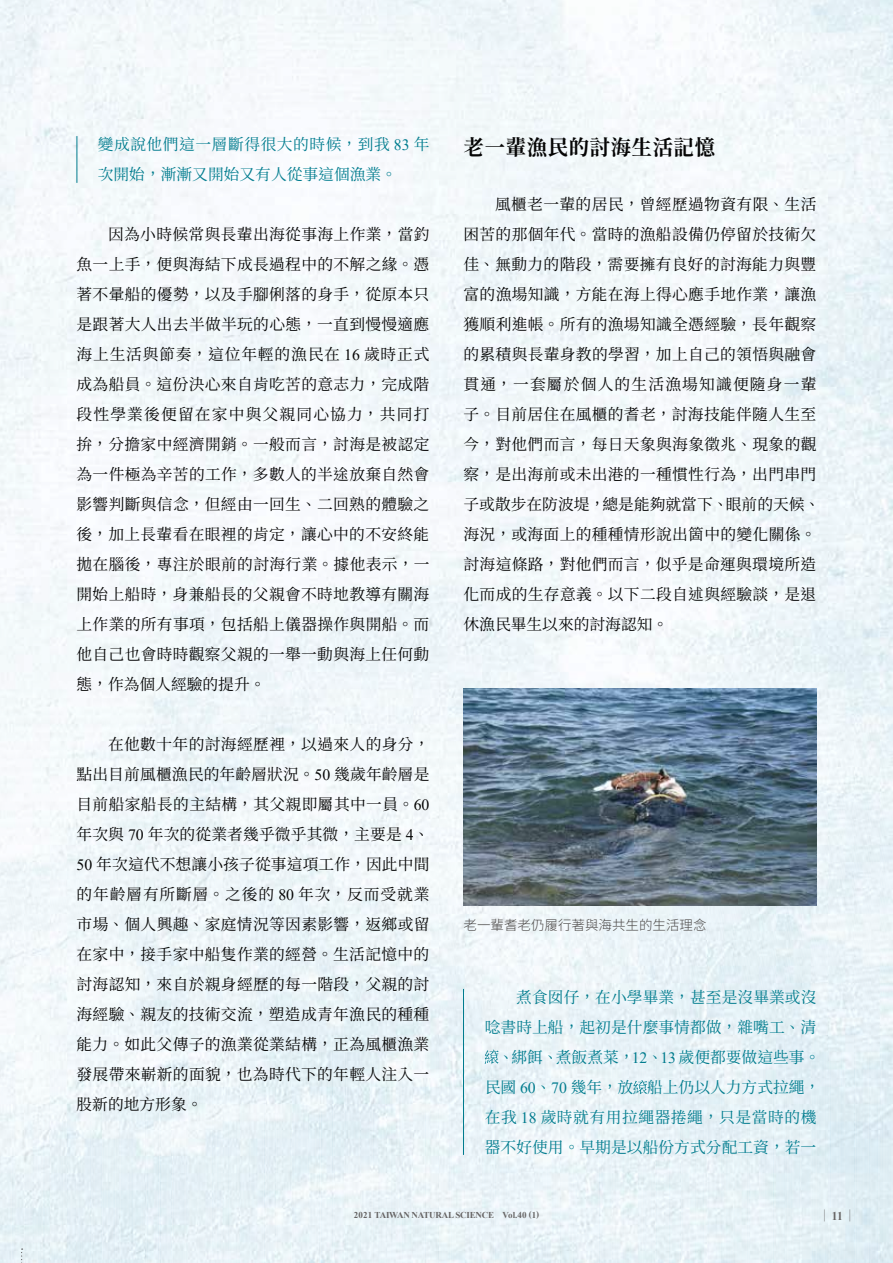
<style>
.page{position:relative;width:893px;height:1263px;background:#fff}
.page>*{position:absolute;margin:0;border:0;box-sizing:border-box;transform-origin:0 0}
.t1{font:700 21px "Gen Ryu Min TW";color:#050505}
.t2{font:15.75px/30px "Source Han Serif TC";letter-spacing:.02em;color:#050505;text-align:justify}
.t3{font:15.75px/30px "Source Han Serif TC";letter-spacing:.005em;color:#007c8e}
.t4{font:300 13.5px "Source Han Sans TC";color:#4c4948}
.t5{font:12px "Source Han Serif TC";color:#666464;scale:.8 1}
.t6{font:700 9px "Times New Roman";letter-spacing:-.025em;color:#666464}
.s1{font-family:"Times New Roman"}
.s2{font-family:"Times New Roman";font-weight:700}
</style>
<div class="page">
<img style="left:0;top:0;width:893px;height:1263px">
<svg style="left:21px;top:1248px;width:2px;height:15px"></svg>
<img style="left:463px;top:688px;width:353px;height:218px">
<svg style="left:485px;top:1049px;width:14px;height:15px"></svg>
<svg style="left:633px;top:1080px;width:14px;height:14px"></svg>
<hr style="left:463px;top:989px;width:1px;height:166px;background:#007c8e">
<hr style="left:77px;top:136px;width:1px;height:47px;background:#007c8e">
<p class="t3" style="left:98px;top:130px;width:333px">變成說他們這一層斷得很大的時候，到我 <span class="s1">83</span> 年次開始，漸漸又開始又有人從事這個漁業。</p>
<p class="t2" style="left:77px;top:220px;width:355px;text-indent:32px">因為小時候常與長輩出海從事海上作業，當釣魚一上手，便與海結下成長過程中的不解之緣。憑著不暈船的優勢，以及手腳俐落的身手，從原本只是跟著大人出去半做半玩的心態，一直到慢慢適應海上生活與節奏，這位年輕的漁民在 <span class="s1">16</span> 歲時正式成為船員。這份決心來自肯吃苦的意志力，完成階段性學業後便留在家中與父親同心協力，共同打拚，分擔家中經濟開銷。一般而言，討海是被認定為一件極為辛苦的工作，多數人的半途放棄自然會影響判斷與信念，但經由一回生、二回熟的體驗之後，加上長輩看在眼裡的肯定，讓心中的不安終能拋在腦後，專注於眼前的討海行業。據他表示，一開始上船時，身兼船長的父親會不時地教導有關海上作業的所有事項，包括船上儀器操作與開船。而他自己也會時時觀察父親的一舉一動與海上任何動態，作為個人經驗的提升。</p>
<p class="t2" style="left:77px;top:730px;width:355px;text-indent:32px">在他數十年的討海經歷裡，以過來人的身分，點出目前風櫃漁民的年齡層狀況。<span class="s1">50</span> 幾歲年齡層是目前船家船長的主結構，其父親即屬其中一員。<span class="s1">60</span>年次與 <span class="s1">70</span> 年次的從業者幾乎微乎其微，主要是 <span class="s1">4</span>、<span class="s1">50</span> 年次這代不想讓小孩子從事這項工作，因此中間的年齡層有所斷層。之後的 <span class="s1">80</span> 年次，反而受就業市場、個人興趣、家庭情況等因素影響，返鄉或留在家中，接手家中船隻作業的經營。生活記憶中的討海認知，來自於親身經歷的每一階段，父親的討海經驗、親友的技術交流，塑造成青年漁民的種種能力。如此父傳子的漁業從業結構，正為風櫃漁業發展帶來嶄新的面貌，也為時代下的年輕人注入一股新的地方形象。</p>
<h1 class="t1" style="left:463px;top:135px;width:253px">老一輩漁民的討海生活記憶</h1>
<p class="t2" style="left:463px;top:190px;width:358px;text-align:left;text-indent:32px">風櫃老一輩的居民，曾經歷過物資有限、生活困苦的那個年代。當時的漁船設備仍停留於技術欠佳、無動力的階段，需要擁有良好的討海能力與豐富的漁場知識，方能在海上得心應手地作業，讓漁獲順利進帳。所有的漁場知識全憑經驗，長年觀察的累積與長輩身教的學習，加上自己的領悟與融會貫通，一套屬於個人的生活漁場知識便隨身一輩子。目前居住在風櫃的耆老，討海技能伴隨人生至今，對他們而言，每日天象與海象徵兆、現象的觀察，是出海前或未出港的一種慣性行為，出門串門子或散步在防波堤，總是能夠就當下、眼前的天候、海況，或海面上的種種情形說出箇中的變化關係。討海這條路，對他們而言，似乎是命運與環境所造化而成的生存意義。以下二段自述與經驗談，是退休漁民畢生以來的討海認知。</p>
<p class="t4" style="left:463px;top:918px;width:244px">老一輩耆老仍履行著與海共生的生活理念</p>
<p class="t3" style="left:485px;top:982px;width:337px;text-align:right">煮食囡仔，在小學畢業，甚至是沒畢業或沒<br>唸書時上船，起初是什麼事情都做，雜嘴工、清、綁餌、煮飯煮菜，<span class="s1">12</span>、<span class="s1">13</span> 歲便都要做這些事。民國 <span class="s1">60</span>、<span class="s1">70</span> 幾年，放 船上仍以人力方式拉繩，在我 <span class="s1">18</span> 歲時就有用拉繩器捲繩，只是當時的機器不好使用。早期是以船份方式分配工資，若一</p>
<p class="t6" style="left:354px;top:1208px;width:187px">2021 TAIWAN NATURAL SCIENCE Vol.40 (1)</p>
<p class="t5" style="left:820px;top:1209px;width:45px">｜<span class="s2">11</span>｜</p>
</div>
